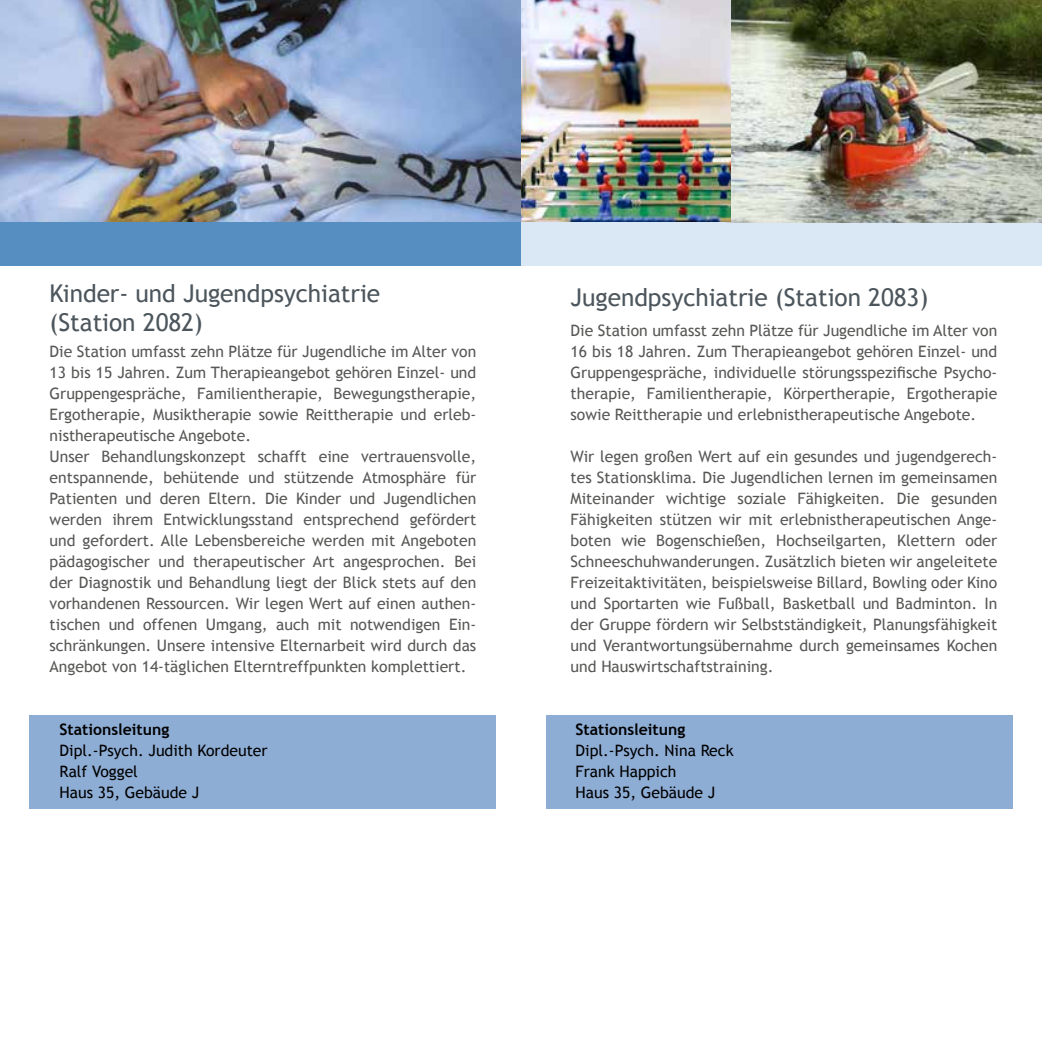
<style>
.page{position:relative;width:1042px;height:1042px;background:#fff}
.page>*{position:absolute;margin:0;border:0;box-sizing:border-box;transform-origin:0 0}
.t1{font:24.5px/29.4px "Trebuchet MS";letter-spacing:-.005em;color:#4c565c}
.t2{font:15.75px/21px "Trebuchet MS";color:#575756;text-align:justify}
.t3{font:15.75px/21px "Trebuchet MS";color:#000}
.t4{font:700 15.75px "Trebuchet MS";color:#000}
</style>
<div class="page">
<img style="left:0;top:0;width:521px;height:222px">
<div style="left:0;top:222px;width:536px;height:43px;background:#578ec2"></div>
<div style="left:521px;top:222px;width:521px;height:43px;background:#dae8f6"></div>
<img style="left:730px;top:0;width:312px;height:222px">
<div style="left:30px;top:716px;width:466px;height:93px;background:#8eadd5"></div>
<div style="left:546px;top:716px;width:466px;height:93px;background:#8eadd5"></div>
<img style="left:521px;top:0;width:209px;height:222px">
<h1 class="t1" style="left:50px;top:279px;width:332px">Kinder- und Jugendpsychiatrie (Station 2082)</h1>
<p class="t2" style="left:50px;top:341px;width:428px;text-align:left">Die Station umfasst zehn Plätze für Jugendliche im Alter von 13 bis 15 Jahren. Zum Therapieangebot gehören Einzel- und Gruppengespräche, Familientherapie, Bewegungstherapie, Ergotherapie, Musiktherapie sowie Reittherapie und erleb&shy;nistherapeutische Angebote.<br>Unser Behandlungskonzept schafft eine vertrauensvolle, entspannende, behütende und stützende Atmosphäre für Patienten und deren Eltern. Die Kinder und Jugendlichen werden ihrem Entwicklungsstand entsprechend gefördert und gefordert. Alle Lebensbereiche werden mit Angeboten pädagogischer und therapeutischer Art angesprochen. Bei der Diagnostik und Behandlung liegt der Blick stets auf den vorhandenen Ressourcen. Wir legen Wert auf einen authen&shy;tischen und offenen Umgang, auch mit notwendigen Ein&shy;schränkungen. Unsere intensive Elternarbeit wird durch das Angebot von 14-täglichen Elterntreffpunkten komplettiert.</p>
<p class="t4" style="left:60px;top:720px;width:111px">Stationsleitung</p>
<p class="t3" style="left:60px;top:740px;width:210px">Dipl.-Psych. Judith Kordeuter<br>Ralf Voggel<br>Haus 35, Gebäude J</p>
<h1 class="t1" style="left:570px;top:283px;width:359px">Jugendpsychiatrie (Station 2083)</h1>
<p class="t2" style="left:570px;top:320px;width:428px">Die Station umfasst zehn Plätze für Jugendliche im Alter von 16 bis 18 Jahren. Zum Therapieangebot gehören Einzel- und Gruppengespräche, individuelle störungsspezifische Psycho&shy;therapie, Familientherapie, Körpertherapie, Ergotherapie sowie Reittherapie und erlebnistherapeutische Angebote.</p>
<p class="t2" style="left:570px;top:446px;width:428px">Wir legen großen Wert auf ein gesundes und jugendgerech&shy;tes Stationsklima. Die Jugendlichen lernen im gemeinsamen Miteinander wichtige soziale Fähigkeiten. Die gesunden Fähigkeiten stützen wir mit erlebnistherapeutischen Ange&shy;boten wie Bogenschießen, Hochseilgarten, Klettern oder Schneeschuhwanderungen. Zusätzlich bieten wir angeleitete Freizeitaktivitäten, beispielsweise Billard, Bowling oder Kino und Sportarten wie Fußball, Basketball und Badminton. In der Gruppe fördern wir Selbstständigkeit, Planungsfähigkeit und Verantwortungsübernahme durch gemeinsames Kochen und Hauswirtschaftstraining.</p>
<p class="t4" style="left:575px;top:720px;width:111px">Stationsleitung</p>
<p class="t3" style="left:575px;top:740px;width:160px">Dipl.-Psych. Nina Reck<br>Frank Happich<br>Haus 35, Gebäude J</p>
</div>
